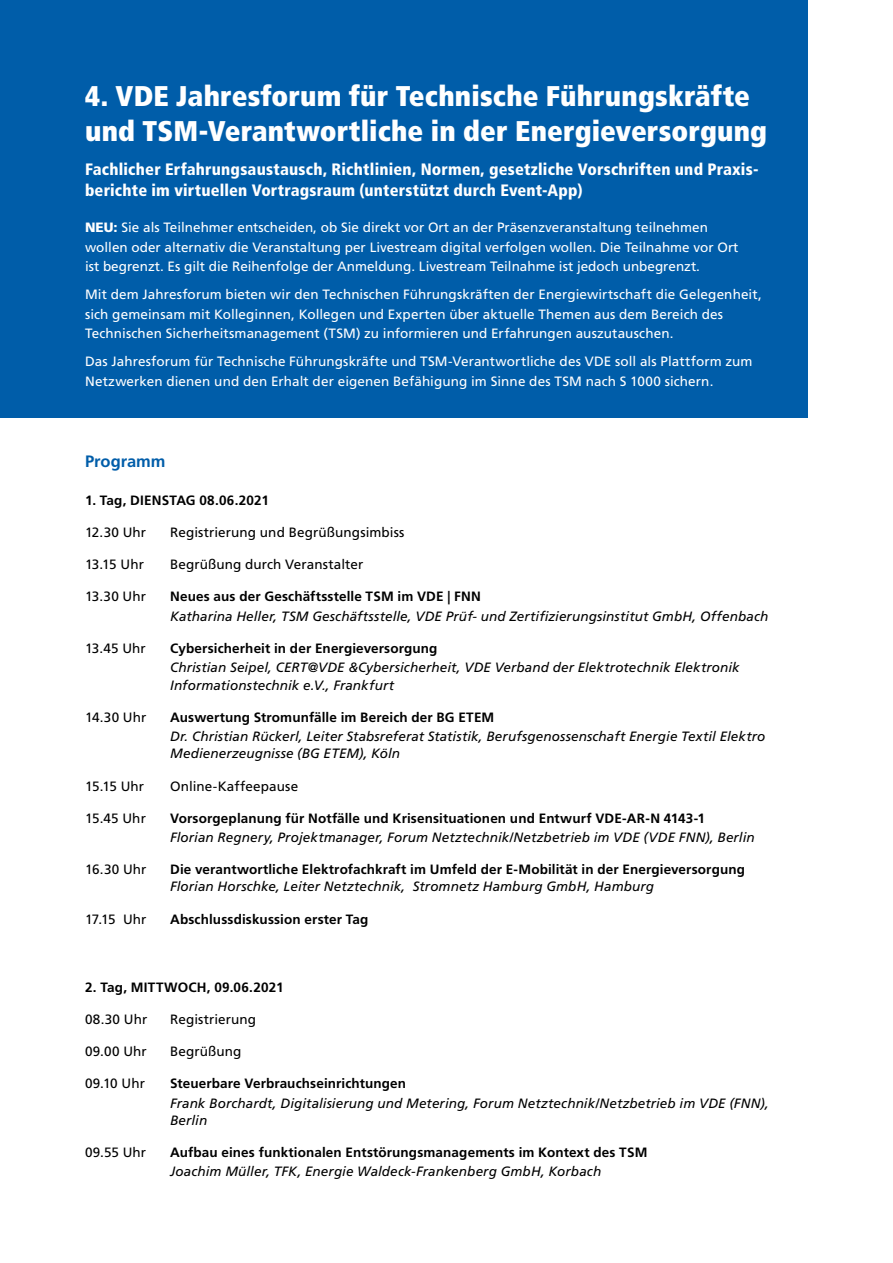
<style>
.page{position:relative;width:893px;height:1263px;background:#fff}
.page>*{position:absolute;margin:0;border:0;box-sizing:border-box;transform-origin:0 0}
.t1{font:900 condensed 28.5px/34.5px "Frutiger LT Std";letter-spacing:.005em;color:#fff}
.t2{font:900 condensed 16.5px/21px "Frutiger LT Std";letter-spacing:.01em;color:#fff}
.t3{font:700 16.5px "Frutiger LT Std";color:#005da9}
.t4{font:13.5px/19.5px "Frutiger LT Std";letter-spacing:.005em;color:#fff}
.t5{font:italic 13.5px/17.2px "Frutiger LT Std";letter-spacing:.01em;color:#000}
.t6{font:700 13.5px "Frutiger LT Std";letter-spacing:.01em;color:#000}
.t7{font:13.5px "Frutiger LT Std";letter-spacing:.005em;color:#000}
.s1{font-weight:900}
</style>
<div class="page">
<div style="left:0;top:0;width:808px;height:417px;background:#005da9"></div>
<h1 class="t1" style="left:85px;top:79px;width:684px">4. VDE Jahresforum für Technische Führungskräfte und TSM-Verantwortliche in der Energieversorgung</h1>
<p class="t2" style="left:85px;top:158px;width:674px">Fachlicher Erfahrungsaustausch, Richtlinien, Normen, gesetzliche Vorschriften und Praxis&shy;berichte im virtuellen Vortragsraum (unterstützt durch Event-App)</p>
<p class="t4" style="left:85px;top:218px;width:655px"><span class="s1">NEU:</span> Sie als Teilnehmer entscheiden, ob Sie direkt vor Ort an der Präsenzveranstaltung teilnehmen wollen oder alternativ die Veranstaltung per Livestream digital verfolgen wollen. Die Teilnahme vor Ort ist begrenzt. Es gilt die Reihenfolge der Anmeldung. Livestream Teilnahme ist jedoch unbegrenzt.</p>
<p class="t4" style="left:85px;top:285px;width:678px">Mit dem Jahresforum bieten wir den Technischen Führungskräften der Energiewirtschaft die Gelegenheit, sich gemeinsam mit Kolleginnen, Kollegen und Experten über aktuelle Themen aus dem Bereich des<br>Technischen Sicherheitsmanagement (TSM) zu informieren und Erfahrungen auszutauschen.</p>
<p class="t4" style="left:85px;top:352px;width:669px">Das Jahresforum für Technische Führungskräfte und TSM-Verantwortliche des VDE soll als Plattform zum<br>Netzwerken dienen und den Erhalt der eigenen Befähigung im Sinne des TSM nach S 1000 sichern.</p>
<p class="t3" style="left:85px;top:451px;width:82px">Programm</p>
<p class="t6" style="left:85px;top:492px;width:185px">1. Tag, DIENSTAG 08.06.2021</p>
<p class="t7" style="left:85px;top:525px;width:63px">12.30 Uhr</p>
<p class="t7" style="left:170px;top:525px;width:236px">Registrierung und Begrüßungsimbiss</p>
<p class="t7" style="left:85px;top:557px;width:60px">13.15 Uhr</p>
<p class="t7" style="left:170px;top:557px;width:195px">Begrüßung durch Veranstalter</p>
<p class="t7" style="left:85px;top:589px;width:62px">13.30 Uhr</p>
<p class="t6" style="left:170px;top:589px;width:312px">Neues aus der Geschäftsstelle TSM im VDE | FNN</p>
<p class="t5" style="left:170px;top:608px;width:600px">Katharina Heller, TSM Geschäftsstelle, VDE Prüf- und Zertifizierungsinstitut GmbH, Offenbach</p>
<p class="t7" style="left:85px;top:640px;width:62px">13.45 Uhr</p>
<p class="t6" style="left:170px;top:640px;width:269px">Cybersicherheit in der Energieversorgung</p>
<p class="t5" style="left:170px;top:659px;width:571px">Christian Seipel, CERT@VDE &amp;Cybersicherheit, VDE Verband der Elektrotechnik Elektronik<br>Informationstechnik e.V., Frankfurt</p>
<p class="t7" style="left:85px;top:709px;width:63px">14.30 Uhr</p>
<p class="t6" style="left:170px;top:709px;width:326px">Auswertung Stromunfälle im Bereich der BG ETEM</p>
<p class="t5" style="left:170px;top:728px;width:597px">Dr. Christian Rückerl, Leiter Stabsreferat Statistik, Berufsgenossenschaft Energie Textil Elektro<br>Medienerzeugnisse (BG ETEM), Köln</p>
<p class="t7" style="left:85px;top:778px;width:61px">15.15 Uhr</p>
<p class="t7" style="left:170px;top:778px;width:130px">Online-Kaffeepause</p>
<p class="t7" style="left:85px;top:810px;width:62px">15.45 Uhr</p>
<p class="t6" style="left:170px;top:810px;width:537px">Vorsorgeplanung für Notfälle und Krisensituationen und Entwurf VDE-AR-N 4143-1</p>
<p class="t5" style="left:170px;top:829px;width:586px">Florian Regnery, Projektmanager, Forum Netztechnik/Netzbetrieb im VDE (VDE FNN), Berlin</p>
<p class="t7" style="left:85px;top:861px;width:63px">16.30 Uhr</p>
<p class="t6" style="left:170px;top:861px;width:576px">Die verantwortliche Elektrofachkraft im Umfeld der E-Mobilität in der Energieversorgung</p>
<p class="t5" style="left:170px;top:878px;width:485px">Florian Horschke, Leiter Netztechnik, Stromnetz Hamburg GmbH, Hamburg</p>
<p class="t7" style="left:85px;top:911px;width:63px">17.15 Uhr</p>
<p class="t6" style="left:170px;top:911px;width:200px">Abschlussdiskussion erster Tag</p>
<p class="t6" style="left:85px;top:979px;width:200px">2. Tag, MITTWOCH, 09.06.2021</p>
<p class="t7" style="left:85px;top:1011px;width:64px">08.30 Uhr</p>
<p class="t7" style="left:170px;top:1011px;width:88px">Registrierung</p>
<p class="t7" style="left:85px;top:1043px;width:63px">09.00 Uhr</p>
<p class="t7" style="left:170px;top:1043px;width:73px">Begrüßung</p>
<p class="t7" style="left:85px;top:1075px;width:61px">09.10 Uhr</p>
<p class="t6" style="left:170px;top:1075px;width:238px">Steuerbare Verbrauchseinrichtungen</p>
<p class="t5" style="left:170px;top:1094px;width:600px">Frank Borchardt, Digitalisierung und Metering, Forum Netztechnik/Netzbetrieb im VDE (FNN),<br>Berlin</p>
<p class="t7" style="left:85px;top:1144px;width:63px">09.55 Uhr</p>
<p class="t6" style="left:170px;top:1144px;width:479px">Aufbau eines funktionalen Entstörungsmanagements im Kontext des TSM</p>
<p class="t5" style="left:170px;top:1163px;width:433px">Joachim Müller, TFK, Energie Waldeck-Frankenberg GmbH, Korbach</p>
</div>
